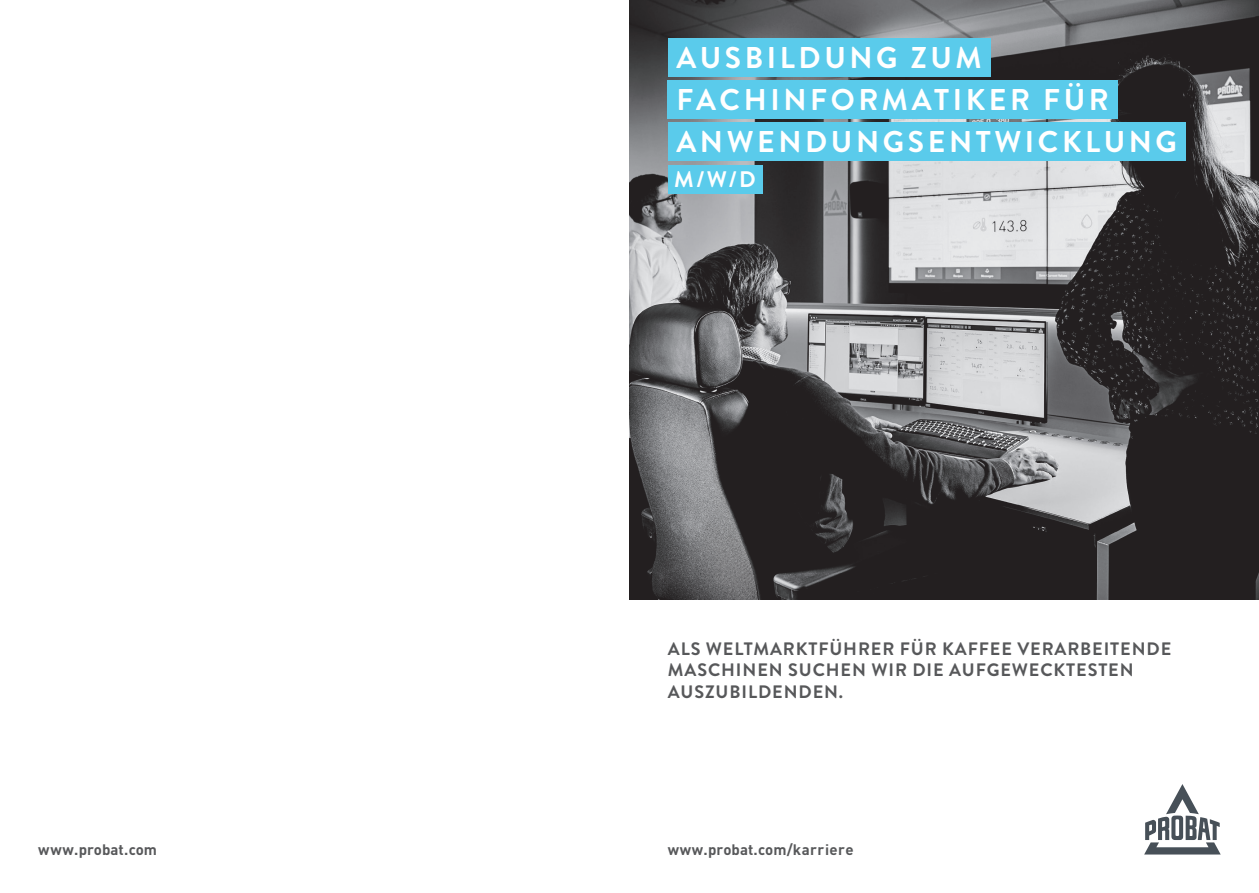
<style>
.page{position:relative;width:1259px;height:893px;background:#fff}
.page>*{position:absolute;margin:0;border:0;box-sizing:border-box;transform-origin:0 0}
.t1{font:700 30px "Brandon Grotesque";letter-spacing:.12em;color:#fff}
.t2{font:700 22.5px "Brandon Grotesque";color:#fff}
.t3{font:700 18px/21.6px "Brandon Grotesque";letter-spacing:.05em;color:#57585a}
.t4{font:700 15px "DIN Pro";letter-spacing:.025em;color:#57585a}
.t5{font:700 15px "DIN Pro";letter-spacing:.005em;color:#57585a}
</style>
<div class="page">
<img style="left:629px;top:0;width:630px;height:600px">
<div style="left:668px;top:81px;width:449px;height:38px;background:#5acbeb"></div>
<div style="left:668px;top:38px;width:322px;height:38px;background:#5acbeb"></div>
<div style="left:668px;top:123px;width:517px;height:38px;background:#5acbeb"></div>
<svg style="left:1144px;top:784px;width:76px;height:70px"></svg>
<div style="left:668px;top:165px;width:94px;height:29px;background:#5acbeb"></div>
<h1 class="t1" style="left:676px;top:36px;width:307px">AUSBILDUNG ZUM</h1>
<h1 class="t1" style="left:676px;top:79px;width:434px">FACHINFORMATIKER FÜR</h1>
<h1 class="t1" style="left:676px;top:121px;width:502px">ANWENDUNGSENTWICKLUNG</h1>
<p class="t2" style="left:674px;top:164px;width:83px">M/W/D</p>
<p class="t3" style="left:668px;top:638px;width:505px">ALS WELTMARKTFÜHRER FÜR KAFFEE VERARBEITENDE<br>MASCHINEN SUCHEN WIR DIE AUFGEWECKTESTEN<br>AUSZUBILDENDEN.</p>
<p class="t5" style="left:38px;top:837px;width:120px">www.probat.com</p>
<p class="t4" style="left:668px;top:837px;width:187px">www.probat.com/karriere</p>
</div>
